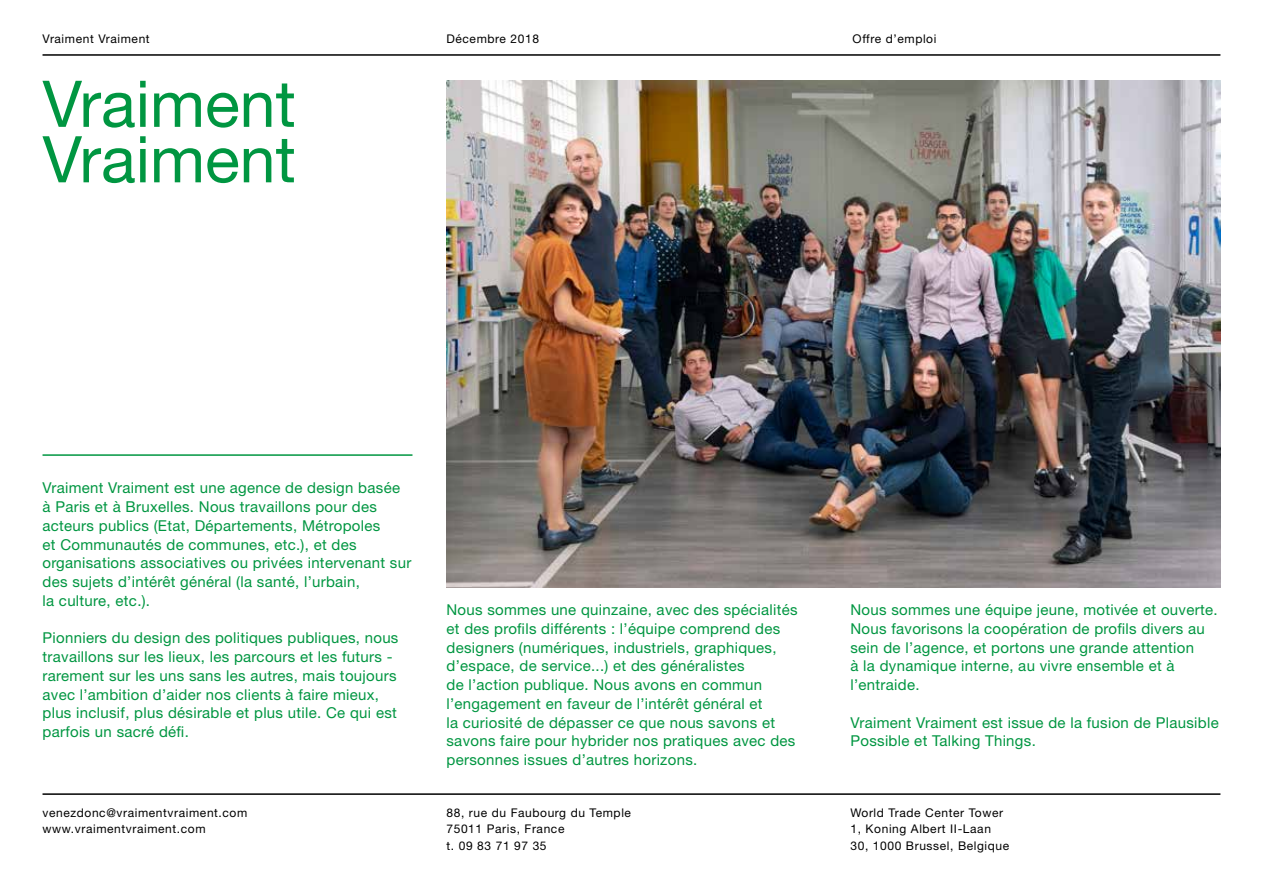
<style>
.page{position:relative;width:1263px;height:893px;background:#fff}
.page>*{position:absolute;margin:0;border:0;box-sizing:border-box;transform-origin:0 0}
.t1{font:64.5px/55.5px "Helvetica Neue LT Std";color:#009641}
.t2{font:15px/18.8px "Helvetica Neue LT Std";letter-spacing:.02em;color:#009641}
.t3{font:12px/16.5px "Helvetica Neue LT Std";letter-spacing:.05em;color:#000}
</style>
<div class="page">
<hr style="left:43px;top:793px;width:1177px;height:2px;background:#000">
<hr style="left:43px;top:54px;width:1177px;height:2px;background:#000">
<img style="left:446px;top:81px;width:774px;height:506px">
<hr style="left:43px;top:454px;width:369px;height:2px;background:#009641">
<p class="t3" style="left:43px;top:30px;width:109px">Vraiment Vraiment</p>
<p class="t3" style="left:446px;top:30px;width:94px">Décembre 2018</p>
<p class="t3" style="left:853px;top:30px;width:85px">Offre d’emploi</p>
<h1 class="t1" style="left:43px;top:75px;width:255px">Vraiment<br>Vraiment</h1>
<p class="t2" style="left:43px;top:478px;width:370px">Vraiment Vraiment est une agence de design basée à Paris et à Bruxelles. Nous travaillons pour des acteurs publics (Etat, Départements, Métropoles<br>et Communautés de communes, etc.), et des organisations associatives ou privées intervenant sur des sujets d’intérêt général (la santé, l’urbain,<br>la culture, etc.).</p>
<p class="t2" style="left:43px;top:628px;width:357px">Pionniers du design des politiques publiques, nous travaillons sur les lieux, les parcours et les futurs - rarement sur les uns sans les autres, mais toujours avec l’ambition d’aider nos clients à faire mieux, plus inclusif, plus désirable et plus utile. Ce qui est parfois un sacré défi.</p>
<p class="t2" style="left:446px;top:600px;width:353px">Nous sommes une quinzaine, avec des spécialités et des profils différents : l’équipe comprend des designers (numériques, industriels, graphiques, d’espace, de service...) et des généralistes<br>de l’action publique. Nous avons en commun l’engagement en faveur de l’intérêt général et<br>la curiosité de dépasser ce que nous savons et savons faire pour hybrider nos pratiques avec des personnes issues d’autres horizons.</p>
<p class="t2" style="left:850px;top:600px;width:369px">Nous sommes une équipe jeune, motivée et ouverte.<br>Nous favorisons la coopération de profils divers au sein de l’agence, et portons une grande attention<br>à la dynamique interne, au vivre ensemble et à l’entraide.</p>
<p class="t2" style="left:850px;top:713px;width:370px">Vraiment Vraiment est issue de la fusion de Plausible<br>Possible et Talking Things.</p>
<p class="t3" style="left:43px;top:804px;width:206px">venezdonc@vraimentvraiment.com www.vraimentvraiment.com</p>
<p class="t3" style="left:446px;top:804px;width:186px">88, rue du Faubourg du Temple<br>75011 Paris, France<br>t. 09 83 71 97 35</p>
<p class="t3" style="left:850px;top:804px;width:160px">World Trade Center Tower<br>1, Koning Albert II-Laan<br>30, 1000 Brussel, Belgique</p>
</div>
